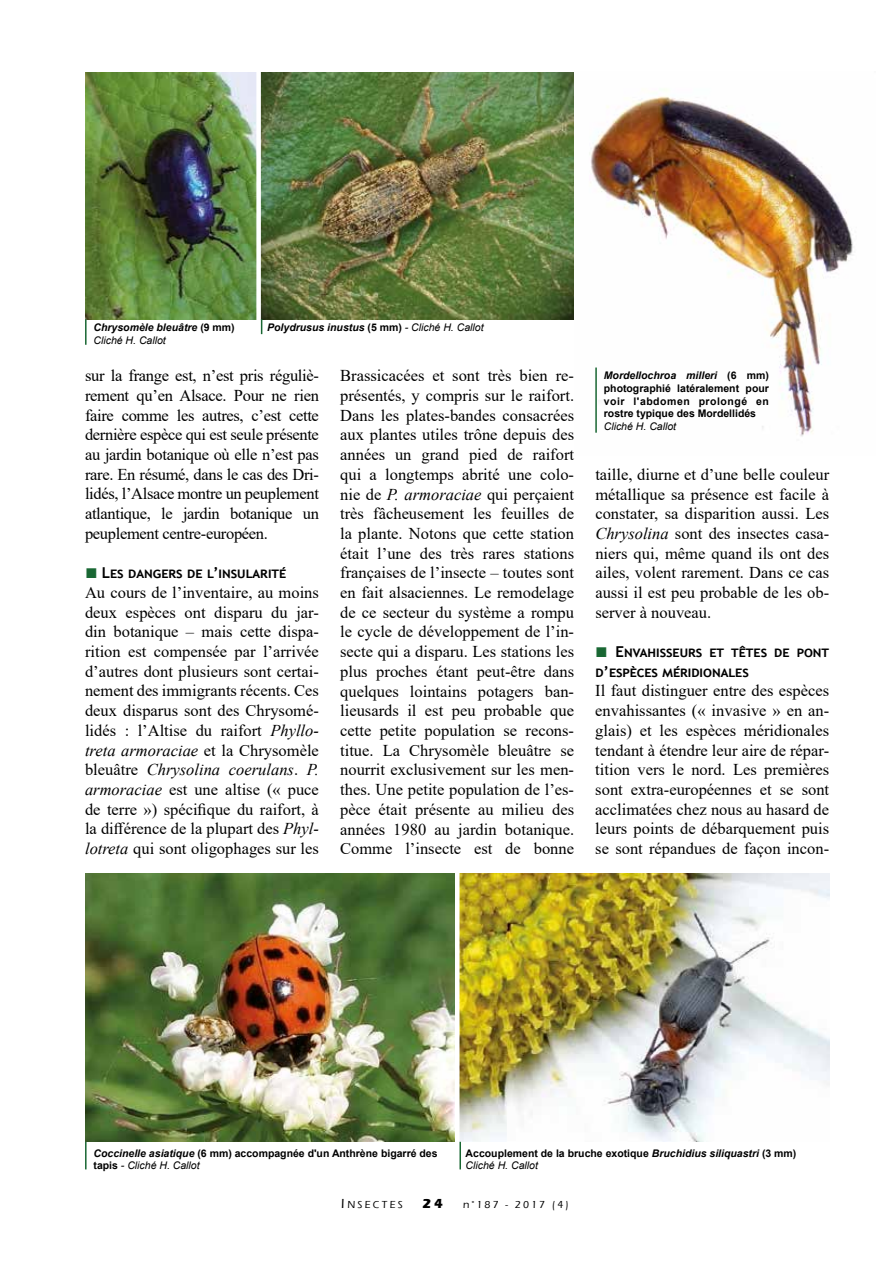
<style>
.page{position:relative;width:893px;height:1263px;background:#fff}
.page>*{position:absolute;margin:0;border:0;box-sizing:border-box;transform-origin:0 0}
.t1{font:16.5px/19.6px "Times New Roman";color:#000;text-align:justify}
.t2{font:700 15px/19.6px "Trebuchet MS";color:#000}
.t3{font:700 10.5px/12.6px "Arial";color:#000}
.t4{font:italic 700 10.5px/12.6px "Arial";color:#000}
.t5{font:500 10.5px "Eras ITC";letter-spacing:.2em;color:#000}
.t6{font:italic 10.5px "Arial";color:#000}
.s1{font-style:normal}
.s2{font-weight:400}
.s3{font-family:"Century Gothic";font-weight:400;font-size:21px;color:#196733}
.s4{font-style:italic}
.s5{font-weight:400;font-style:italic}
.s6{font-size:13.5px}
.s7{font-weight:700;font-size:13.5px}
</style>
<div class="page">
<img style="left:85px;top:72px;width:171px;height:247px">
<img style="left:261px;top:72px;width:313px;height:247px">
<img style="left:589px;top:89px;width:264px;height:348px">
<img style="left:85px;top:874px;width:744px;height:268px">
<hr style="left:455px;top:870px;width:4px;height:272px;background:#fff">
<hr style="left:85px;top:319px;width:2px;height:26px;background:#196733">
<svg style="left:261px;top:319px;width:1px;height:15px"></svg>
<hr style="left:595px;top:367px;width:2px;height:66px;background:#196733">
<hr style="left:85px;top:1142px;width:2px;height:27px;background:#196733">
<hr style="left:459px;top:1142px;width:2px;height:27px;background:#196733">
<p class="t4" style="left:94px;top:321px;width:143px">Chrysomèle bleuâtre <span class="s1">(9 mm)<br></span><span class="s2">Cliché H. Callot</span></p>
<p class="t4" style="left:267px;top:321px;width:218px">Polydrusus inustus <span class="s1">(5 mm)</span> <span class="s2">- Cliché H. Callot</span></p>
<p class="t1" style="left:85px;top:365px;width:235px">sur la frange est, n’est pris réguliè&shy;rement qu’en Alsace. Pour ne rien faire comme les autres, c’est cette dernière espèce qui est seule présente au jardin botanique où elle n’est pas rare. En résumé, dans le cas des Dri&shy;lidés, l’Alsace montre un peuplement atlantique, le jardin botanique un peuplement centre-européen.</p>
<p class="t2" style="left:85px;top:563px;width:203px"><span class="s3">■</span> Les dangers de l’insularité</p>
<p class="t1" style="left:85px;top:582px;width:235px">Au cours de l’inventaire, au moins deux espèces ont disparu du jar&shy;din botanique – mais cette dispa&shy;rition est compensée par l’arrivée d’autres dont plusieurs sont certai&shy;nement des immigrants récents. Ces deux disparus sont des Chrysomé&shy;lidés : l’Altise du raifort <span class="s4">Phyllo&shy;treta armoraciae</span> et la Chrysomèle bleuâtre <span class="s4">Chrysolina coerulans</span>. <span class="s4">P. armoraciae</span> est une altise (« puce de terre ») spécifique du raifort, à la différence de la plupart des <span class="s4">Phyl&shy;lotreta</span> qui sont oligophages sur les</p>
<p class="t1" style="left:340px;top:365px;width:235px">Brassicacées et sont très bien re&shy;présentés, y compris sur le raifort.<br>Dans les plates-bandes consacrées aux plantes utiles trône depuis des années un grand pied de raifort qui a longtemps abrité une colo&shy;nie de <span class="s4">P. armoraciae</span> qui perçaient très fâcheusement les feuilles de la plante. Notons que cette station était l’une des très rares stations françaises de l’insecte – toutes sont en fait alsaciennes. Le remodelage de ce secteur du système a rompu le cycle de développement de l’in&shy;secte qui a disparu. Les stations les plus proches étant peut-être dans quelques lointains potagers ban&shy;lieusards il est peu probable que cette petite population se recons&shy;titue. La Chrysomèle bleuâtre se nourrit exclusivement sur les men&shy;thes. Une petite population de l’es&shy;pèce était présente au milieu des années 1980 au jardin botanique.<br>Comme l’insecte est de bonne</p>
<p class="t3" style="left:604px;top:370px;width:167px;text-align:justify"><span class="s4">Mordellochroa milleri</span> (6 mm) photographié latéralement pour voir l'abdomen prolongé en rostre typique des Mordellidés</p>
<p class="t6" style="left:604px;top:419px;width:74px">Cliché H. Callot</p>
<p class="t1" style="left:595px;top:464px;width:235px">taille, diurne et d’une belle couleur métallique sa présence est facile à constater, sa disparition aussi. Les <span class="s4">Chrysolina</span> sont des insectes casa&shy;niers qui, même quand ils ont des ailes, volent rarement. Dans ce cas aussi il est peu probable de les ob&shy;server à nouveau.</p>
<p class="t2" style="left:595px;top:642px;width:235px"><span class="s3">■</span> Envahisseurs et têtes de pont d’espèces méridionales</p>
<p class="t1" style="left:595px;top:680px;width:235px">Il faut distinguer entre des espèces envahissantes (« invasive » en an&shy;glais) et les espèces méridionales tendant à étendre leur aire de répar&shy;tition vers le nord. Les premières sont extra-européennes et se sont acclimatées chez nous au hasard de leurs points de débarquement puis se sont répandues de façon incon-</p>
<p class="t3" style="left:94px;top:1147px;width:346px"><span class="s4">Coccinelle asiatique</span> (6 mm) accompagnée d'un Anthrène bigarré des tapis <span class="s5">- Cliché H. Callot</span></p>
<p class="t3" style="left:466px;top:1147px;width:332px">Accouplement de la bruche exotique <span class="s4">Bruchidius siliquastri</span> (3 mm)<br><span class="s5">Cliché H. Callot</span></p>
<p class="t5" style="left:341px;top:1199px;width:229px"><span class="s6">I</span>NSECTES <span class="s7">24</span> n°187 - 2017 (4)</p>
</div>
